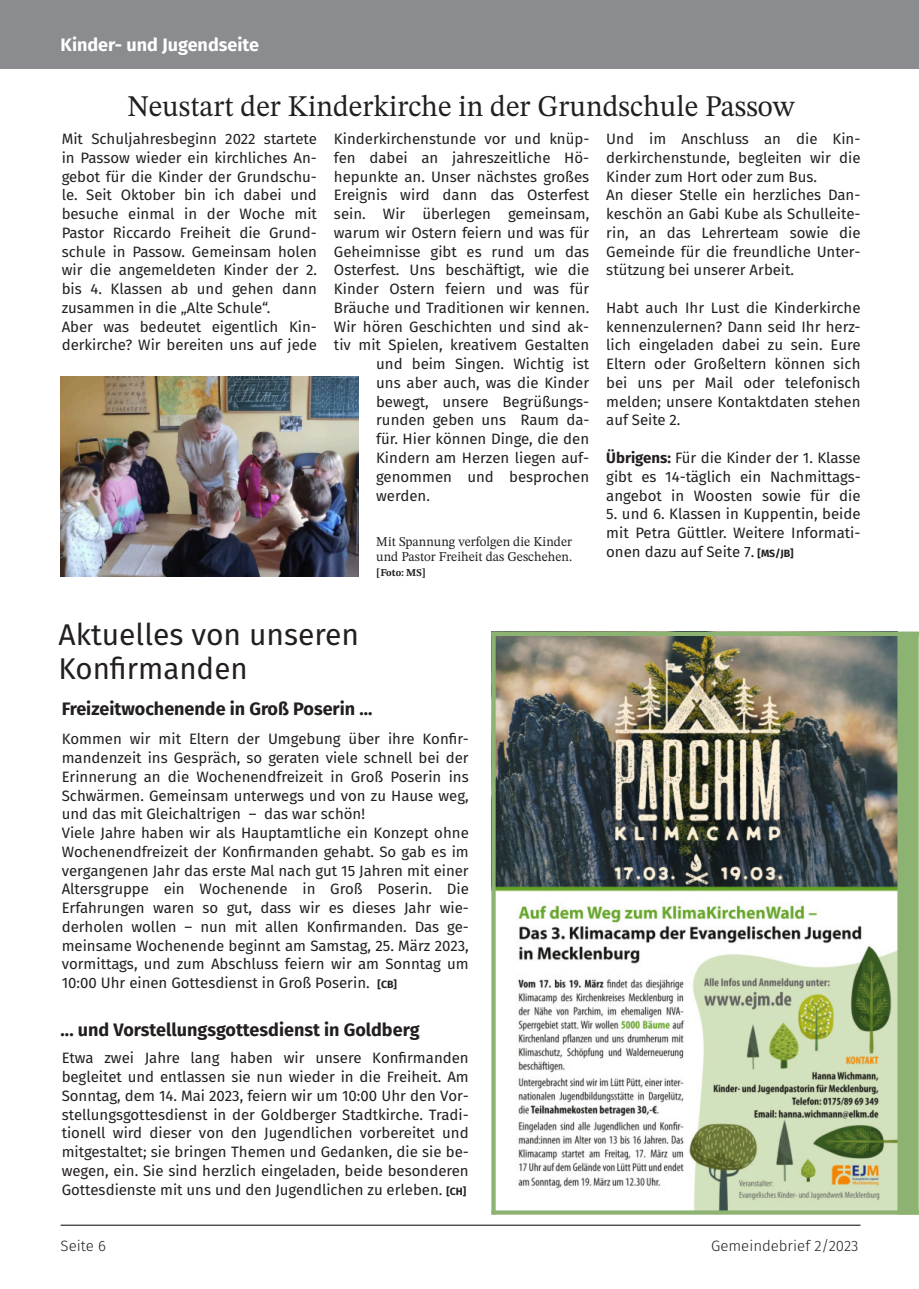
<style>
.page{position:relative;width:919px;height:1289px;background:#fff}
.page>*{position:absolute;margin:0;border:0;box-sizing:border-box;transform-origin:0 0}
.t1{font:30px "STIX Two Text";color:#231f20}
.t2{font:30px/34.5px "Fira Sans";color:#231f20}
.t3{font:700 18px "Fira Sans";color:#231f20}
.t4{font:700 18px "Fira Sans";color:#fff}
.t5{font:15px/18.8px "Fira Sans";color:#231f20;text-align:justify}
.t6{font:300 15px "Fira Sans";color:#231f20}
.t7{font:13.5px/15px "STIX Two Text";color:#231f20}
.t8{font:700 10.5px "STIX Two Text";color:#231f20}
.s1{font-weight:700}
.s2{font-weight:700;font-size:10.5px}
</style>
<div class="page">
<hr style="left:61px;top:1224px;width:799px;height:1px;background:#000">
<div style="left:0;top:0;width:918px;height:68px;background:#8a8c8f"></div>
<img style="left:495px;top:636px;width:402px;height:574px">
<svg style="left:491px;top:636px;width:4px;height:574px;background:#90b378"></svg>
<img style="left:61px;top:376px;width:297px;height:200px">
<div style="left:897px;top:631px;width:21px;height:583px;background:#8cb372"></div>
<svg style="left:491px;top:1210px;width:407px;height:4px;background:#95b87d"></svg>
<div style="left:491px;top:631px;width:427px;height:5px;background:#8cb372"></div>
<p class="t4" style="left:61px;top:29px;width:200px">Kinder- und Jugendseite</p>
<h1 class="t1" style="left:127px;top:84px;width:668px">Neustart der Kinderkirche in der Grundschule Passow</h1>
<p class="t5" style="left:62px;top:129px;width:257px;text-align:left">Mit Schuljahresbeginn 2022 startete in Passow wieder ein kirchliches An&shy;gebot für die Kinder der Grundschu&shy;le. Seit Oktober bin ich dabei und besuche einmal in der Woche mit Pastor Riccardo Freiheit die Grund&shy;schule in Passow. Gemeinsam holen wir die angemeldeten Kinder der 2. bis 4. Klassen ab und gehen dann zusammen in die „Alte Schule“.<br>Aber was bedeutet eigentlich Kin&shy;derkirche? Wir bereiten uns auf jede</p>
<p class="t5" style="left:334px;top:129px;width:257px">Kinderkirchenstunde vor und knüp-</p>
<p class="t5" style="left:334px;top:148px;width:257px">fen dabei an jahreszeitliche Hö-</p>
<p class="t5" style="left:334px;top:166px;width:257px">hepunkte an. Unser nächstes großes</p>
<p class="t5" style="left:334px;top:185px;width:257px">Ereignis wird dann das Osterfest</p>
<p class="t5" style="left:334px;top:204px;width:257px">sein. Wir überlegen gemeinsam,</p>
<p class="t5" style="left:334px;top:223px;width:257px">warum wir Ostern feiern und was für</p>
<p class="t5" style="left:334px;top:241px;width:257px">Geheimnisse gibt es rund um das</p>
<p class="t5" style="left:334px;top:260px;width:257px">Osterfest. Uns beschäftigt, wie die</p>
<p class="t5" style="left:334px;top:279px;width:257px">Kinder Ostern feiern und was für</p>
<p class="t5" style="left:334px;top:298px;width:257px">Bräuche und Traditionen wir kennen.</p>
<p class="t5" style="left:334px;top:316px;width:257px">Wir hören Geschichten und sind ak-</p>
<p class="t5" style="left:334px;top:335px;width:257px">tiv mit Spielen, kreativem Gestalten</p>
<p class="t5" style="left:376px;top:354px;width:215px">und beim Singen. Wichtig ist</p>
<p class="t5" style="left:376px;top:373px;width:214px">uns aber auch, was die Kinder</p>
<p class="t5" style="left:376px;top:391px;width:214px">bewegt, unsere Begrüßungs-</p>
<p class="t5" style="left:376px;top:410px;width:215px">runden geben uns Raum da-</p>
<p class="t5" style="left:376px;top:429px;width:214px">für. Hier können Dinge, die den</p>
<p class="t5" style="left:376px;top:448px;width:214px">Kindern am Herzen liegen auf-</p>
<p class="t5" style="left:376px;top:466px;width:214px">genommen und besprochen</p>
<p class="t5" style="left:376px;top:485px;width:55px">werden.</p>
<p class="t7" style="left:376px;top:533px;width:197px">Mit Spannung verfolgen die Kinder und Pastor Freiheit das Geschehen.</p>
<p class="t8" style="left:376px;top:564px;width:51px">[Foto: MS]</p>
<p class="t5" style="left:606px;top:129px;width:256px;text-align:left">Und im Anschluss an die Kin&shy;derkirchenstunde, begleiten wir die Kinder zum Hort oder zum Bus.<br>An dieser Stelle ein herzliches Dan&shy;keschön an Gabi Kube als Schulleite&shy;rin, an das Lehrerteam sowie die Gemeinde für die freundliche Unter&shy;stützung bei unserer Arbeit.</p>
<p class="t5" style="left:606px;top:298px;width:256px">Habt auch Ihr Lust die Kinderkirche kennenzulernen? Dann seid Ihr herz&shy;lich eingeladen dabei zu sein. Eure Eltern oder Großeltern können sich bei uns per Mail oder telefonisch melden; unsere Kontaktdaten stehen auf Seite 2.</p>
<p class="t5" style="left:606px;top:448px;width:256px"><span class="s1">Übrigens:</span> Für die Kinder der 1. Klasse gibt es 14-täglich ein Nachmittags&shy;angebot in Woosten sowie für die</p>
<p class="t5" style="left:606px;top:504px;width:256px">5. und 6. Klassen in Kuppentin, beide mit Petra Güttler. Weitere Informati&shy;onen dazu auf Seite 7. <span class="s2">[MS/JB]</span></p>
<h1 class="t2" style="left:58px;top:616px;width:302px">Aktuelles von unseren<br>Konfirmanden</h1>
<p class="t3" style="left:62px;top:694px;width:312px">Freizeitwochenende in Groß Poserin ...</p>
<p class="t5" style="left:62px;top:729px;width:408px;text-align:left">Kommen wir mit Eltern der Umgebung über ihre Konfir&shy;mandenzeit ins Gespräch, so geraten viele schnell bei der Erinnerung an die Wochenendfreizeit in Groß Poserin ins Schwärmen. Gemeinsam unterwegs und von zu Hause weg, und das mit Gleichaltrigen – das war schön!<br>Viele Jahre haben wir als Hauptamtliche ein Konzept ohne Wochenendfreizeit der Konfirmanden gehabt. So gab es im vergangenen Jahr das erste Mal nach gut 15 Jahren mit einer Altersgruppe ein Wochenende in Groß Poserin. Die Erfahrungen waren so gut, dass wir es dieses Jahr wie&shy;derholen wollen – nun mit allen Konfirmanden. Das ge&shy;meinsame Wochenende beginnt am Samstag, 25. März 2023, vormittags, und zum Abschluss feiern wir am Sonntag um 10:00 Uhr einen Gottesdienst in Groß Poserin. <span class="s2">[CB]</span></p>
<p class="t3" style="left:61px;top:1014px;width:360px">... und Vorstellungsgottesdienst in Goldberg</p>
<p class="t5" style="left:62px;top:1048px;width:408px">Etwa zwei Jahre lang haben wir unsere Konfirmanden begleitet und entlassen sie nun wieder in die Freiheit. Am Sonntag, dem 14. Mai 2023, feiern wir um 10:00 Uhr den Vor&shy;stellungsgottesdienst in der Goldberger Stadtkirche. Tradi&shy;tionell wird dieser von den Jugendlichen vorbereitet und mitgestaltet; sie bringen Themen und Gedanken, die sie be&shy;wegen, ein. Sie sind herzlich eingeladen, beide besonderen Gottesdienste mit uns und den Jugendlichen zu erleben. <span class="s2">[CH]</span></p>
<p class="t6" style="left:61px;top:1234px;width:47px">Seite 6</p>
<p class="t6" style="left:711px;top:1234px;width:149px">Gemeindebrief 2/2023</p>
</div>
